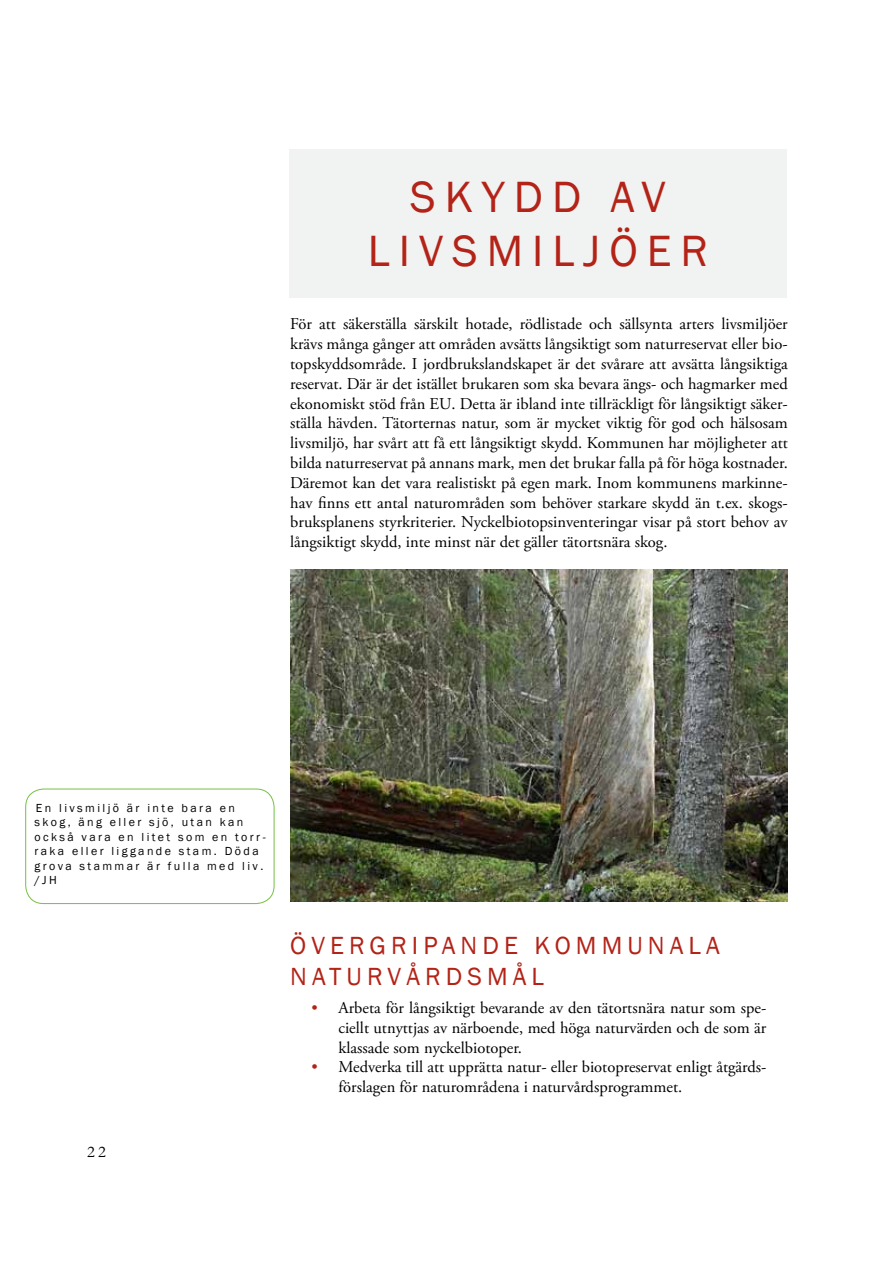
<style>
.page{position:relative;width:893px;height:1263px;background:#fff}
.page>*{position:absolute;margin:0;border:0;box-sizing:border-box;transform-origin:0 0}
.t1{font:45px/54px "Franklin Gothic";letter-spacing:.2em;color:#b32317;text-align:center}
.t2{font:25.5px/30.6px "Franklin Gothic";letter-spacing:.2em;color:#b32317}
.t3{font:16.5px/19.8px "Adobe Garamond Pro";color:#000;text-align:justify}
.t4{font:16.5px "Garamond";color:#000}
.t5{font:12px/14.4px "Franklin Gothic";letter-spacing:.2em;color:#000}
.s1{color:#b32317}
</style>
<div class="page">
<div style="left:289px;top:149px;width:498px;height:149px;background:#f1f2f2"></div>
<img style="left:290px;top:570px;width:498px;height:332px">
<div style="left:26px;top:789px;width:248px;height:115px;border:1px solid #75c045;border-radius:18px"></div>
<h1 class="t1" style="left:368px;top:171px;width:342px">SKYDD AV<br>LI VSMIL JÖER</h1>
<p class="t3" style="left:290px;top:315px;width:499px">För att säkerställa särskilt hotade, rödlistade och sällsynta arters livsmiljöer krävs många gånger att områden avsätts långsiktigt som naturreservat eller bio&shy;topskyddsområde. I jordbrukslandskapet är det svårare att avsätta långsiktiga reservat. Där är det istället brukaren som ska bevara ängs- och hagmarker med ekonomiskt stöd från EU. Detta är ibland inte tillräckligt för långsiktigt säker&shy;ställa hävden. Tätorternas natur, som är mycket viktig för god och hälsosam livsmiljö, har svårt att få ett långsiktigt skydd. Kommunen har möjligheter att bilda naturreservat på annans mark, men det brukar falla på för höga kostnader.<br>Däremot kan det vara realistiskt på egen mark. Inom kommunens markinne&shy;hav finns ett antal naturområden som behöver starkare skydd än t.ex. skogs&shy;bruksplanens styrkriterier. Nyckelbiotopsinventeringar visar på stort behov av långsiktigt skydd, inte minst när det gäller tätortsnära skog.</p>
<p class="t5" style="left:34px;top:801px;width:233px">En livsmiljö är inte bara en skog, äng eller sjö, utan kan också vara en litet som en tor - raka eller liggande stam. Döda grova stammar är fulla med liv. /JH</p>
<p class="t4" style="left:87px;top:1140px;width:20px">22</p>
<h2 class="t2" style="left:290px;top:931px;width:398px">ÖVE RG RI PANDE KOMMU NALA<br>NATU</h2>
<h2 class="t2" style="left:367px;top:961px;width:176px">RVÅRDSMÅL</h2>
<p class="t3" style="left:338px;top:998px;width:429px;text-indent:-27px"><span class="s1">•</span> Arbeta för långsiktigt bevarande av den tätortsnära natur som spe&shy;ciellt utnyttjas av närboende, med höga naturvärden och de som är klassade som nyckelbiotoper.</p>
<p class="t3" style="left:338px;top:1058px;width:429px;text-indent:-27px"><span class="s1">•</span> Medverka till att upprätta natur- eller biotopreservat enligt åtgärds&shy;förslagen för naturområdena i naturvårdsprogrammet.</p>
</div>
